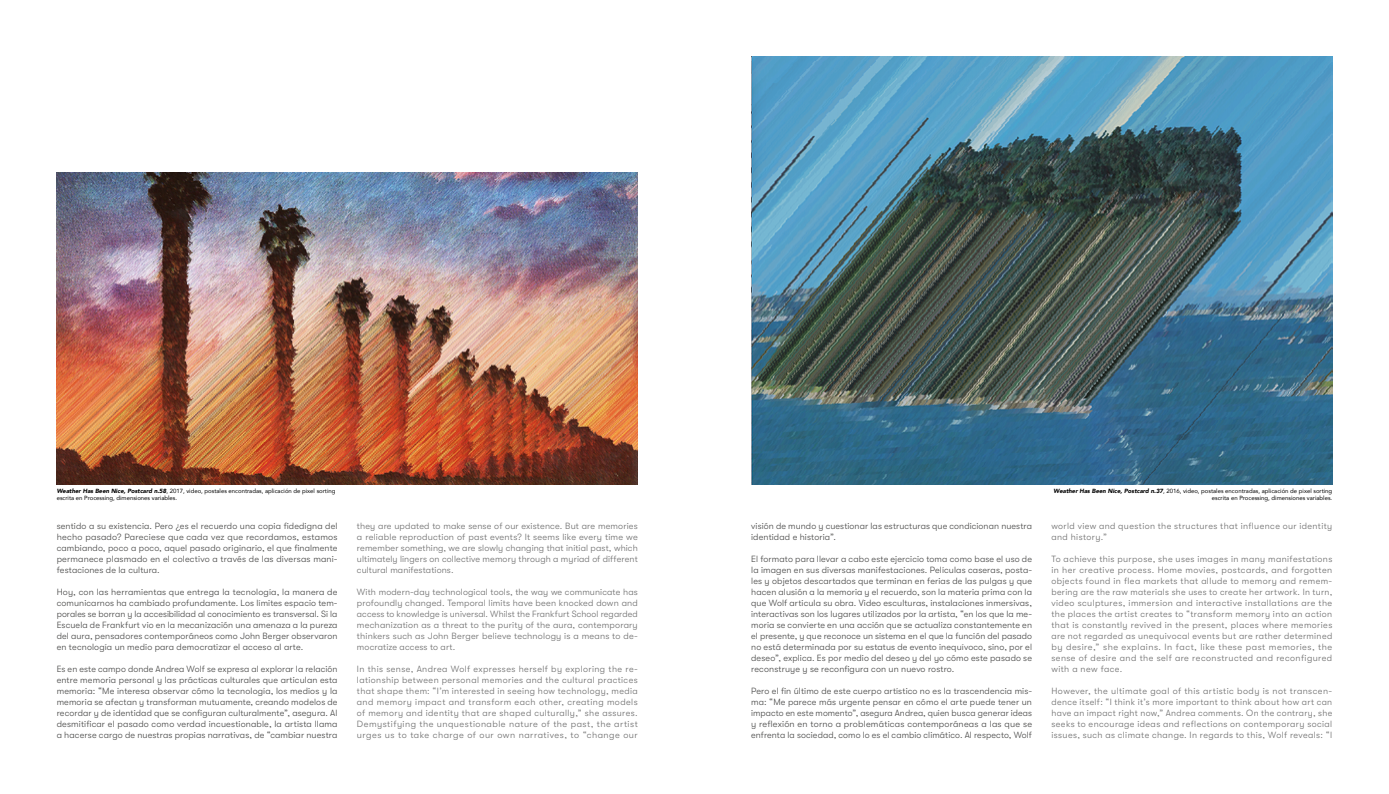
<style>
.page{position:relative;width:1389px;height:794px;background:#fff}
.page>*{position:absolute;margin:0;border:0;box-sizing:border-box;transform-origin:0 0}
.t1{font:300 9px/11px "GT Walsheim";letter-spacing:.01em;color:#484847;text-align:justify}
.t2{font:300 9px/11px "GT Walsheim";letter-spacing:.04em;color:#6e6e6e;text-align:justify}
.t3{font:6px/7.2px "Avenir";color:#000}
.s1{font-weight:900;font-style:italic}
</style>
<div class="page">
<img style="left:57px;top:172px;width:581px;height:312px">
<img style="left:751px;top:57px;width:581px;height:427px">
<p class="t3" style="left:57px;top:486px;width:280px"><span class="s1">Weather Has Been Nice, Postcard n.58</span>, 2017, video, postales encontradas, aplicación de pixel sorting escrita en Processing, dimensiones variables.</p>
<p class="t1" style="left:57px;top:520px;width:282px">sentido a su existencia. Pero ¿es el recuerdo una copia fidedigna del hecho pasado? Pareciese que cada vez que recordamos, estamos cambiando, poco a poco, aquel pasado originario, el que finalmente permanece plasmado en el colectivo a través de las diversas mani&shy;festaciones de la cultura.</p>
<p class="t1" style="left:57px;top:586px;width:282px">Hoy, con las herramientas que entrega la tecnología, la manera de comunicarnos ha cambiado profundamente. Los límites espacio tem&shy;porales se borran y la accesibilidad al conocimiento es transversal. Si la Escuela de Frankfurt vio en la mecanización una amenaza a la pureza del aura, pensadores contemporáneos como John Berger observaron en tecnología un medio para democratizar el acceso al arte.</p>
<p class="t1" style="left:57px;top:663px;width:282px">Es en este campo donde Andrea Wolf se expresa al explorar la relación entre memoria personal y las prácticas culturales que articulan esta memoria: “Me interesa observar cómo la tecnología, los medios y la memoria se afectan y transforman mutuamente, creando modelos de recordar y de identidad que se configuran culturalmente”, asegura. Al desmitificar el pasado como verdad incuestionable, la artista llama a hacerse cargo de nuestras propias narrativas, de “cambiar nuestra</p>
<p class="t2" style="left:357px;top:520px;width:282px">they are updated to make sense of our existence. But are memories a reliable reproduction of past events? It seems like every time we remember something, we are slowly changing that initial past, which ultimately lingers on collective memory through a myriad of different cultural manifestations.</p>
<p class="t2" style="left:357px;top:586px;width:282px">With modern-day technological tools, the way we communicate has profoundly changed. Temporal limits have been knocked down and access to knowledge is universal. Whilst the Frankfurt School regarded mechanization as a threat to the purity of the aura, contemporary thinkers such as John Berger believe technology is a means to de&shy;mocratize access to art.</p>
<p class="t2" style="left:357px;top:663px;width:282px">In this sense, Andrea Wolf expresses herself by exploring the re&shy;lationship between personal memories and the cultural practices that shape them: “I’m interested in seeing how technology, media and memory impact and transform each other, creating models of memory and identity that are shaped culturally,” she assures.<br>Demystifying the unquestionable nature of the past, the artist urges us to take charge of our own narratives, to “change our</p>
<p class="t1" style="left:751px;top:520px;width:282px">visión de mundo y cuestionar las estructuras que condicionan nuestra identidad e historia”.</p>
<p class="t1" style="left:751px;top:553px;width:282px">El formato para llevar a cabo este ejercicio toma como base el uso de la imagen en sus diversas manifestaciones. Películas caseras, posta&shy;les y objetos descartados que terminan en ferias de las pulgas y que hacen alusión a la memoria y el recuerdo, son la materia prima con la que Wolf articula su obra. Video esculturas, instalaciones inmersivas, interactivas son los lugares utilizados por la artista, “en los que la me&shy;moria se convierte en una acción que se actualiza constantemente en el presente, y que reconoce un sistema en el que la función del pasado no está determinada por su estatus de evento inequívoco, sino, por el deseo”, explica. Es por medio del deseo y del yo cómo este pasado se reconstruye y se reconfigura con un nuevo rostro.</p>
<p class="t1" style="left:751px;top:685px;width:282px">Pero el fin último de este cuerpo artístico no es la trascendencia mis&shy;ma: “Me parece más urgente pensar en cómo el arte puede tener un impacto en este momento”, asegura Andrea, quien busca generar ideas y reflexión en torno a problemáticas contemporáneas a las que se enfrenta la sociedad, como lo es el cambio climático. Al respecto, Wolf</p>
<p class="t3" style="left:1053px;top:486px;width:280px;text-align:right"><span class="s1">Weather Has Been Nice, Postcard n.37</span>, 2016, video, postales encontradas, aplicación de pixel sorting escrita en Processing, dimensiones variables.</p>
<p class="t2" style="left:1051px;top:520px;width:282px">world view and question the structures that influence our identity and history.”</p>
<p class="t2" style="left:1051px;top:553px;width:282px">To achieve this purpose, she uses images in many manifestations in her creative process. Home movies, postcards, and forgotten objects found in flea markets that allude to memory and remem&shy;bering are the raw materials she uses to create her artwork. In turn, video sculptures, immersion and interactive installations are the the places the artist creates to “transform memory into an action that is constantly revived in the present, places where memories are not regarded as unequivocal events but are rather determined by desire,” she explains. In fact, like these past memories, the sense of desire and the self are reconstructed and reconfigured with a new face.</p>
<p class="t2" style="left:1051px;top:685px;width:282px">However, the ultimate goal of this artistic body is not transcen&shy;dence itself: “I think it’s more important to think about how art can have an impact right now,” Andrea comments. On the contrary, she seeks to encourage ideas and reflections on contemporary social issues, such as climate change. In regards to this, Wolf reveals: “I</p>
</div>
